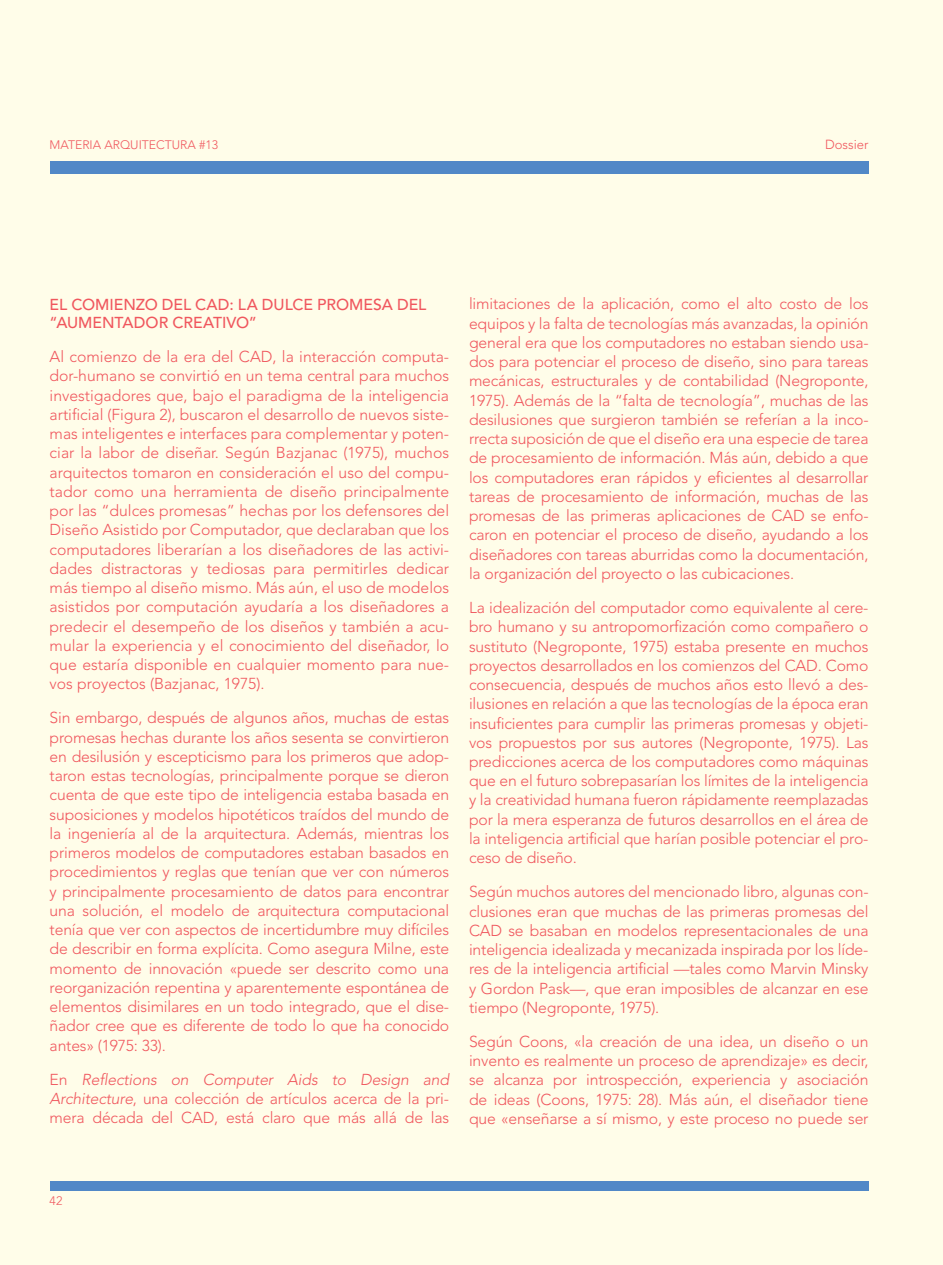
<style>
.page{position:relative;width:943px;height:1265px;background:#fffde9}
.page>*{position:absolute;margin:0;border:0;box-sizing:border-box;transform-origin:0 0}
.t1{font:300 15.75px/19.2px "Avenir LT Std";letter-spacing:-.01em;color:#f0575e;text-align:justify}
.t2{font:500 15.75px "Avenir LT Std";letter-spacing:.015em;color:#f0575e}
.t3{font:300 13.12px "Avenir LT Std";color:#f0575e}
.t4{font:300 12.25px "Avenir LT Std";color:#f0575e}
.s1{font-style:italic}
</style>
<div class="page">
<div style="left:50px;top:1181px;width:818px;height:10px;background:#5188c7"></div>
<div style="left:50px;top:161px;width:818px;height:12px;background:#5188c7"></div>
<p class="t4" style="left:50px;top:138px;width:170px">MATERIA ARQUITECTURA #13</p>
<p class="t3" style="left:825px;top:137px;width:45px">Dossier</p>
<p class="t2" style="left:50px;top:295px;width:34px">EL COMIENZO</p>
<p class="t2" style="left:162px;top:295px;width:11px">DEL</p>
<p class="t2" style="left:195px;top:295px;width:78px">CAD: LA DULCE</p>
<p class="t2" style="left:317px;top:295px;width:12px">PROMESA</p>
<p class="t2" style="left:397px;top:295px;width:11px">DEL</p>
<p class="t2" style="left:50px;top:313px;width:10px">“AUMENTADOR</p>
<p class="t2" style="left:172px;top:313px;width:11px">CREATIVO</p>
<p class="t2" style="left:249px;top:313px;width:10px">”</p>
<p class="t1" style="left:50px;top:347px;width:401px">Al comienzo de la era del CAD, la interacción computa&shy;dor-humano se convirtió en un tema central para muchos investigadores que, bajo el paradigma de la inteligencia artificial (Figura 2), buscaron el desarrollo de nuevos siste&shy;mas inteligentes e interfaces para complementar y poten&shy;ciar la labor de diseñar. Según Bazjanac (1975), muchos arquitectos tomaron en consideración el uso del compu&shy;tador como una herramienta de diseño principalmente por las “dulces promesas” hechas por los defensores del Diseño Asistido por Computador, que declaraban que los computadores liberarían a los diseñadores de las activi&shy;dades distractoras y tediosas para permitirles dedicar más tiempo al diseño mismo. Más aún, el uso de modelos asistidos por computación ayudaría a los diseñadores a predecir el desempeño de los diseños y también a acu&shy;mular la experiencia y el conocimiento del diseñador, lo que estaría disponible en cualquier momento para nue&shy;vos proyectos (Bazjanac, 1975).</p>
<p class="t1" style="left:50px;top:708px;width:401px">Sin embargo, después de algunos años, muchas de estas promesas hechas durante los años sesenta se convirtieron en desilusión y escepticismo para los primeros que adop&shy;taron estas tecnologías, principalmente porque se dieron cuenta de que este tipo de inteligencia estaba basada en suposiciones y modelos hipotéticos traídos del mundo de la ingeniería al de la arquitectura. Además, mientras los primeros modelos de computadores estaban basados en procedimientos y reglas que tenían que ver con números y principalmente procesamiento de datos para encontrar una solución, el modelo de arquitectura computacional tenía que ver con aspectos de incertidumbre muy difíciles de describir en forma explícita. Como asegura Milne, este momento de innovación «puede ser descrito como una reorganización repentina y aparentemente espontánea de elementos disimilares en un todo integrado, que el dise&shy;ñador cree que es diferente de todo lo que ha conocido antes» (1975: 33).</p>
<p class="t1" style="left:50px;top:1070px;width:401px">En <span class="s1">Reflections on Computer Aids to Design and Architecture</span>, una colección de artículos acerca de la pri&shy;mera década del CAD, está claro que más allá de las</p>
<p class="t1" style="left:469px;top:294px;width:401px">limitaciones de la aplicación, como el alto costo de los equipos y la falta de tecnologías más avanzadas, la opinión general era que los computadores no estaban siendo usa&shy;dos para potenciar el proceso de diseño, sino para tareas mecánicas, estructurales y de contabilidad (Negroponte, 1975). Además de la “falta de tecnología”, muchas de las desilusiones que surgieron también se referían a la inco&shy;rrecta suposición de que el diseño era una especie de tarea de procesamiento de información. Más aún, debido a que los computadores eran rápidos y eficientes al desarrollar tareas de procesamiento de información, muchas de las promesas de las primeras aplicaciones de CAD se enfo&shy;caron en potenciar el proceso de diseño, ayudando a los diseñadores con tareas aburridas como la documentación, la organización del proyecto o las cubicaciones.</p>
<p class="t1" style="left:469px;top:598px;width:401px">La idealización del computador como equivalente al cere&shy;bro humano y su antropomorfización como compañero o sustituto (Negroponte, 1975) estaba presente en muchos proyectos desarrollados en los comienzos del CAD. Como consecuencia, después de muchos años esto llevó a des&shy;ilusiones en relación a que las tecnologías de la época eran insuficientes para cumplir las primeras promesas y objeti&shy;vos propuestos por sus autores (Negroponte, 1975). Las predicciones acerca de los computadores como máquinas que en el futuro sobrepasarían los límites de la inteligencia y la creatividad humana fueron rápidamente reemplazadas por la mera esperanza de futuros desarrollos en el área de la inteligencia artificial que harían posible potenciar el pro&shy;ceso de diseño.</p>
<p class="t1" style="left:469px;top:882px;width:401px">Según muchos autores del mencionado libro, algunas con&shy;clusiones eran que muchas de las primeras promesas del CAD se basaban en modelos representacionales de una inteligencia idealizada y mecanizada inspirada por los líde&shy;res de la inteligencia artificial —tales como Marvin Minsky y Gordon Pask—, que eran imposibles de alcanzar en ese tiempo (Negroponte, 1975).</p>
<p class="t1" style="left:469px;top:1032px;width:401px">Según Coons, «la creación de una idea, un diseño o un invento es realmente un proceso de aprendizaje» es decir, se alcanza por introspección, experiencia y asociación de ideas (Coons, 1975: 28). Más aún, el diseñador tiene que «enseñarse a sí mismo, y este proceso no puede ser</p>
<p class="t4" style="left:50px;top:1194px;width:14px">42</p>
</div>
